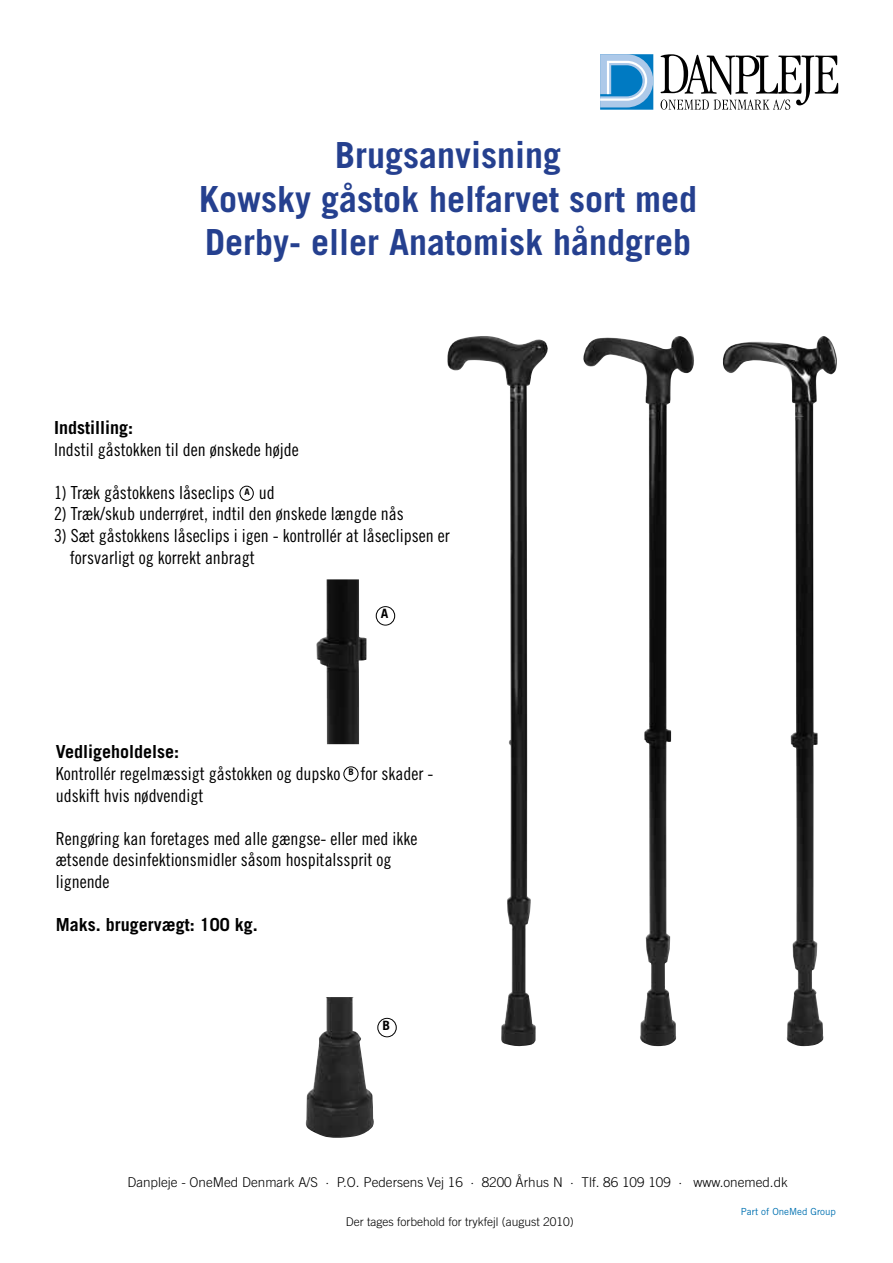
<style>
.page{position:relative;width:893px;height:1263px;background:#fff}
.page>*{position:absolute;margin:0;border:0;box-sizing:border-box;transform-origin:0 0}
.t1{font:700 36px/43.2px "Trade Gothic";color:#25408f;text-align:center}
.t2{font:18px/21.6px "Trade Gothic Cond Eighteen";color:#000}
.t3{font:700 18px "Trade Gothic";color:#000}
.t4{font:300 13.5px "Trade Gothic";color:#000}
.t5{font:700 12.9px "Trade Gothic";color:#000;scale:1.06 1}
.t6{font:300 12px "Trade Gothic";color:#000}
.t7{font:9.75px "Trade Gothic";color:#0071b1}
.t8{font:700 9px "Trade Gothic";color:#000;scale:1.06 1}
</style>
<div class="page">
<svg style="left:600px;top:54px;width:53px;height:56px;background:#69acda"></svg>
<svg style="left:661px;top:54px;width:177px;height:56px"></svg>
<div style="left:344px;top:766px;width:14px;height:15px;border:1px solid #000;border-radius:50%"></div>
<img style="left:447px;top:336px;width:101px;height:711px">
<div style="left:240px;top:486px;width:14px;height:15px;border:1px solid #000;border-radius:50%"></div>
<img style="left:316px;top:579px;width:50px;height:165px">
<div style="left:376px;top:606px;width:19px;height:19px;border:1px solid #000;border-radius:50%"></div>
<img style="left:305px;top:997px;width:69px;height:141px">
<div style="left:377px;top:1018px;width:20px;height:19px;border:1px solid #000;border-radius:50%"></div>
<img style="left:583px;top:336px;width:111px;height:710px">
<img style="left:723px;top:336px;width:114px;height:710px">
<h1 class="t1" style="left:199px;top:133px;width:499px">Brugsanvisning<br>Kowsky gåstok helfarvet sort med<br>Derby- eller Anatomisk håndgreb</h1>
<p class="t3" style="left:54px;top:417px;width:81px">Indstilling:</p>
<p class="t2" style="left:54px;top:438px;width:246px">Indstil gåstokken til den ønskede højde</p>
<p class="t2" style="left:54px;top:481px;width:182px">1) Træk gåstokkens låseclips</p>
<p class="t2" style="left:259px;top:481px;width:17px">ud</p>
<p class="t2" style="left:54px;top:503px;width:351px">2) Træk/skub underrøret, indtil den ønskede længde nås</p>
<p class="t2" style="left:70px;top:525px;width:381px;text-indent:-16px">3) Sæt gåstokkens låseclips i igen - kontrollér at låseclipsen er forsvarligt og korrekt anbragt</p>
<p class="t8" style="left:245px;top:486px;width:7px">A</p>
<p class="t5" style="left:381px;top:606px;width:9px">A</p>
<p class="t3" style="left:56px;top:741px;width:125px">Vedligeholdelse:</p>
<p class="t2" style="left:56px;top:762px;width:379px">Kontrollér regelmæssigt gåstokken og dupsko for skader - udskift hvis nødvendigt</p>
<p class="t2" style="left:56px;top:827px;width:363px">Rengøring kan foretages med alle gængse- eller med ikke ætsende desinfektionsmidler såsom hospitalssprit og lignende</p>
<p class="t3" style="left:56px;top:914px;width:204px">Maks. brugervægt: 100 kg.</p>
<p class="t8" style="left:348px;top:767px;width:7px">B</p>
<p class="t5" style="left:383px;top:1017px;width:9px">B</p>
<p class="t4" style="left:127px;top:1174px;width:662px">Danpleje - OneMed Denmark A/S · P.O. Pedersens Vej 16 · 8200 Århus N · Tlf. 86 109 109 · www.onemed.dk</p>
<p class="t6" style="left:346px;top:1214px;width:230px">Der tages forbehold for trykfejl (august 2010)</p>
<p class="t7" style="left:741px;top:1206px;width:97px">Part of OneMed Group</p>
</div>
